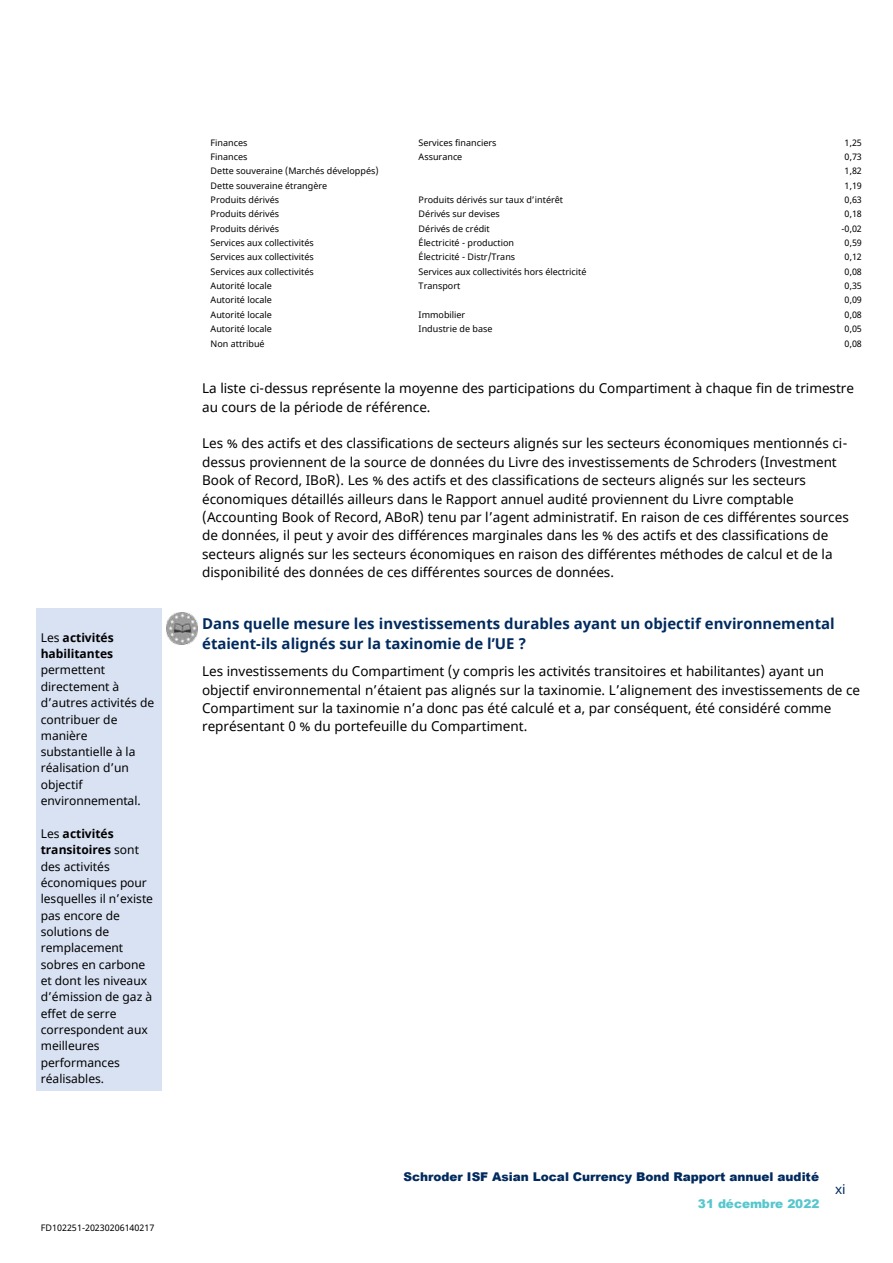
<style>
.page{position:relative;width:893px;height:1263px;background:#fff}
.page>*{position:absolute;margin:0;border:0;box-sizing:border-box;transform-origin:0 0}
.t1{font:700 15px/20.4px "Noto Sans";color:#002a5e}
.t2{font:13.5px/18.5px "Noto Sans";color:#000}
.t3{font:13.5px "Noto Sans";color:#002a5e}
.t4{font:12px/16.4px "Noto Sans";color:#000}
.t5{font:900 12px "Arial";color:#002a5e}
.t6{font:700 12px/16.2px "Noto Sans";color:#000}
.t7{font:900 12px "Arial";letter-spacing:-.01em;color:#57c7cd}
.t8{font:9px "Noto Sans";color:#000}
.s1{font-weight:400}
.s2{font-weight:700}
</style>
<div class="page">
<div style="left:37px;top:608px;width:125px;height:483px;background:#d9e2f3"></div>
<img style="left:166px;top:612px;width:32px;height:32px">
<p class="t6" style="left:41px;top:629px;width:75px"><span class="s1">Les</span> activités habilitantes</p>
<p class="t4" style="left:41px;top:662px;width:115px">permettent directement à d’autres activités de contribuer de manière substantielle à la réalisation d’un objectif environnemental.</p>
<p class="t4" style="left:41px;top:826px;width:114px">Les <span class="s2">activités transitoires</span> sont des activités économiques pour lesquelles il n’existe pas encore de solutions de remplacement sobres en carbone et dont les niveaux d’émission de gaz à effet de serre correspondent aux meilleures performances réalisables.</p>
<p class="t8" style="left:41px;top:1221px;width:115px">FD102251-20230206140217</p>
<p class="t8" style="left:211px;top:136px;width:38px">Finances</p>
<p class="t8" style="left:419px;top:136px;width:79px">Services financiers</p>
<p class="t8" style="left:845px;top:136px;width:19px">1,25</p>
<p class="t8" style="left:211px;top:150px;width:38px">Finances</p>
<p class="t8" style="left:419px;top:150px;width:45px">Assurance</p>
<p class="t8" style="left:845px;top:150px;width:19px">0,73</p>
<p class="t8" style="left:211px;top:165px;width:169px">Dette souveraine (Marchés développés)</p>
<p class="t8" style="left:845px;top:165px;width:19px">1,82</p>
<p class="t8" style="left:211px;top:179px;width:118px">Dette souveraine étrangère</p>
<p class="t8" style="left:845px;top:179px;width:19px">1,19</p>
<p class="t8" style="left:211px;top:194px;width:70px">Produits dérivés</p>
<p class="t8" style="left:419px;top:194px;width:146px">Produits dérivés sur taux d’intérêt</p>
<p class="t8" style="left:845px;top:194px;width:19px">0,63</p>
<p class="t8" style="left:211px;top:208px;width:70px">Produits dérivés</p>
<p class="t8" style="left:419px;top:208px;width:83px">Dérivés sur devises</p>
<p class="t8" style="left:845px;top:208px;width:19px">0,18</p>
<p class="t8" style="left:211px;top:222px;width:70px">Produits dérivés</p>
<p class="t8" style="left:419px;top:222px;width:73px">Dérivés de crédit</p>
<p class="t8" style="left:842px;top:222px;width:22px">-0,02</p>
<p class="t8" style="left:211px;top:237px;width:105px">Services aux collectivités</p>
<p class="t8" style="left:419px;top:237px;width:97px">Électricité - production</p>
<p class="t8" style="left:845px;top:237px;width:19px">0,59</p>
<p class="t8" style="left:211px;top:251px;width:105px">Services aux collectivités</p>
<p class="t8" style="left:419px;top:251px;width:98px">Électricité - Distr/Trans</p>
<p class="t8" style="left:845px;top:251px;width:19px">0,12</p>
<p class="t8" style="left:211px;top:265px;width:105px">Services aux collectivités</p>
<p class="t8" style="left:419px;top:265px;width:169px">Services aux collectivités hors électricité</p>
<p class="t8" style="left:845px;top:265px;width:19px">0,08</p>
<p class="t8" style="left:211px;top:280px;width:63px">Autorité locale</p>
<p class="t8" style="left:419px;top:280px;width:43px">Transport</p>
<p class="t8" style="left:845px;top:280px;width:19px">0,35</p>
<p class="t8" style="left:211px;top:294px;width:63px">Autorité locale</p>
<p class="t8" style="left:845px;top:294px;width:19px">0,09</p>
<p class="t8" style="left:211px;top:308px;width:63px">Autorité locale</p>
<p class="t8" style="left:419px;top:308px;width:48px">Immobilier</p>
<p class="t8" style="left:845px;top:308px;width:19px">0,08</p>
<p class="t8" style="left:211px;top:323px;width:63px">Autorité locale</p>
<p class="t8" style="left:419px;top:323px;width:75px">Industrie de base</p>
<p class="t8" style="left:845px;top:323px;width:19px">0,05</p>
<p class="t8" style="left:211px;top:337px;width:55px">Non attribué</p>
<p class="t8" style="left:845px;top:337px;width:19px">0,08</p>
<p class="t2" style="left:202px;top:380px;width:653px">La liste ci-dessus représente la moyenne des participations du Compartiment à chaque fin de trimestre au cours de la période de référence.</p>
<p class="t2" style="left:202px;top:435px;width:648px">Les % des actifs et des classifications de secteurs alignés sur les secteurs économiques mentionnés ci&shy;dessus proviennent de la source de données du Livre des investissements de Schroders (Investment Book of Record, IBoR). Les % des actifs et des classifications de secteurs alignés sur les secteurs économiques détaillés ailleurs dans le Rapport annuel audité proviennent du Livre comptable (Accounting Book of Record, ABoR) tenu par l’agent administratif. En raison de ces différentes sources de données, il peut y avoir des différences marginales dans les % des actifs et des classifications de secteurs alignés sur les secteurs économiques en raison des différentes méthodes de calcul et de la disponibilité des données de ces différentes sources de données.</p>
<p class="t1" style="left:202px;top:613px;width:634px">Dans quelle mesure les investissements durables ayant un objectif environnemental étaient-ils alignés sur la taxinomie de l’UE ?</p>
<p class="t2" style="left:202px;top:663px;width:659px">Les investissements du Compartiment (y compris les activités transitoires et habilitantes) ayant un objectif environnemental n’étaient pas alignés sur la taxinomie. L’alignement des investissements de ce Compartiment sur la taxinomie n’a donc pas été calculé et a, par conséquent, été considéré comme représentant 0 % du portefeuille du Compartiment.</p>
<p class="t5" style="left:403px;top:1168px;width:417px">Schroder ISF Asian Local Currency Bond Rapport annuel audité</p>
<p class="t7" style="left:698px;top:1195px;width:123px">31 décembre 2022</p>
<p class="t3" style="left:835px;top:1180px;width:12px">xi</p>
</div>
